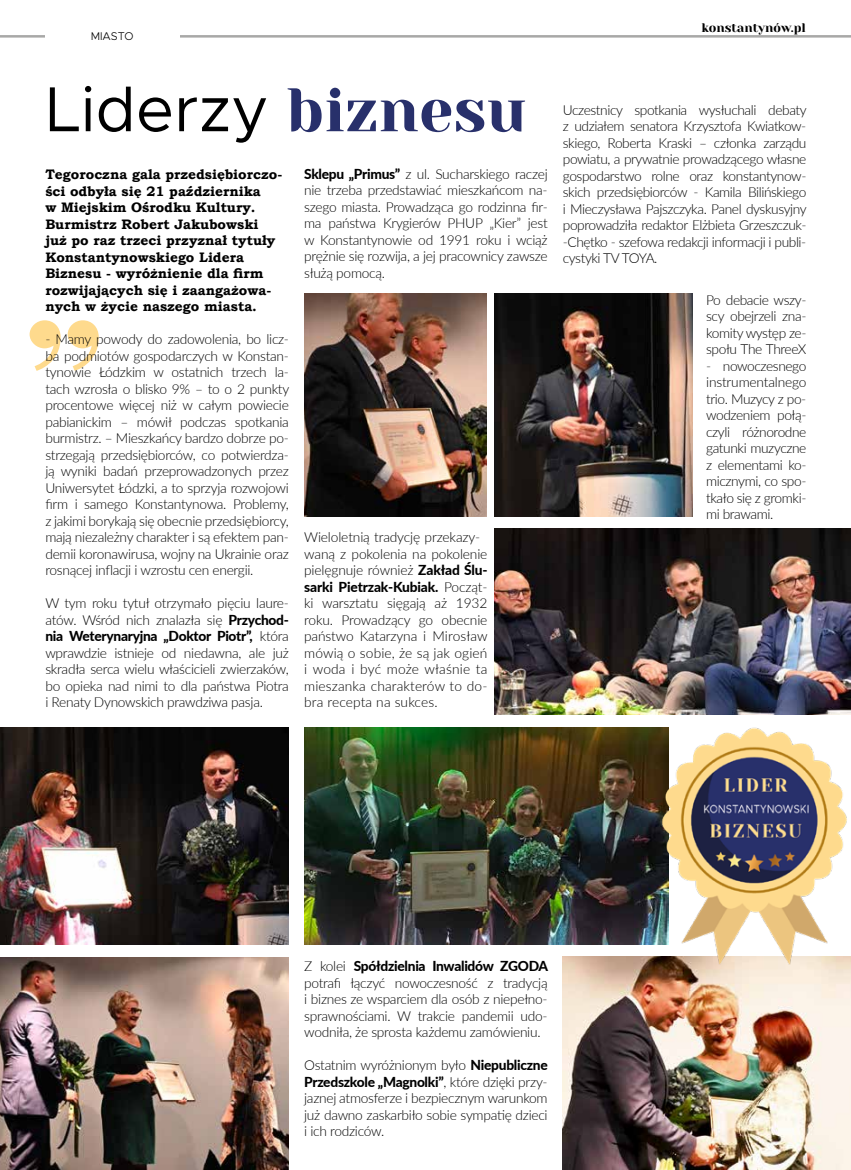
<style>
.page{position:relative;width:851px;height:1170px;background:#fff}
.page>*{position:absolute;margin:0;border:0;box-sizing:border-box;transform-origin:0 0}
.t1{font:63.75px "Metropolis";color:#000}
.t2{font:300 13.75px/16.5px "Lato";letter-spacing:-.02em;color:#000;text-align:justify}
.t3{font:700 13.75px/16.5px "Bookman Old Style";color:#000}
.t4{font:12.5px "Yeseva One";color:#000}
.t5{font:300 11.25px "Metropolis";color:#000}
.s1{font-family:"Yeseva One";font-size:61.25px;color:#28306b}
.s2{font-weight:800}
</style>
<div class="page">
<hr style="left:0;top:35px;width:850px;height:3px;background:#a8a8a7">
<div style="left:45px;top:31px;width:134px;height:11px;background:#fff"></div>
<svg style="left:30px;top:320px;width:69px;height:51px"></svg>
<img style="left:0;top:728px;width:288px;height:216px">
<img style="left:304px;top:293px;width:182px;height:223px">
<img style="left:494px;top:293px;width:198px;height:224px">
<img style="left:494px;top:528px;width:356px;height:186px">
<img style="left:304px;top:728px;width:324px;height:216px">
<img style="left:0;top:957px;width:288px;height:212px">
<img style="left:562px;top:956px;width:288px;height:213px">
<img style="left:628px;top:727px;width:222px;height:244px">
<p class="t5" style="left:91px;top:29px;width:44px">MIASTO</p>
<p class="t4" style="left:701px;top:20px;width:106px">konstantynów.pl</p>
<h1 class="t1" style="left:46px;top:70px;width:482px">Liderzy <span class="s1">biznesu</span></h1>
<p class="t3" style="left:45px;top:166px;width:238px">Tegoroczna gala przedsiębiorczo&shy;ści odbyła się 21 października<br>w Miejskim Ośrodku Kultury.<br>Burmistrz Robert Jakubowski już po raz trzeci przyznał tytuły<br>Konstantynowskiego Lidera<br>Biznesu - wyróżnienie dla firm rozwijających się i zaangażowa&shy;nych w życie naszego miasta.</p>
<p class="t2" style="left:45px;top:330px;width:245px">- Mamy powody do zadowolenia, bo licz&shy;ba podmiotów gospodarczych w Konstan&shy;tynowie Łódzkim w ostatnich trzech la&shy;tach wzrosła o blisko 9% – to o 2 punkty procentowe więcej niż w całym powiecie pabianickim – mówił podczas spotkania burmistrz. – Mieszkańcy bardzo dobrze po&shy;strzegają przedsiębiorców, co potwierdza&shy;ją wyniki badań przeprowadzonych przez Uniwersytet Łódzki, a to sprzyja rozwojowi firm i samego Konstantynowa. Problemy, z jakimi borykają się obecnie przedsiębiorcy, mają niezależny charakter i są efektem pan&shy;demii koronawirusa, wojny na Ukrainie oraz rosnącej inflacji i wzrostu cen energii.</p>
<p class="t2" style="left:45px;top:594px;width:245px">W tym roku tytuł otrzymało pięciu laure&shy;atów. Wśród nich znalazła się <span class="s2">Przychod&shy;nia Weterynaryjna „Doktor Piotr”,</span> która wprawdzie istnieje od niedawna, ale już skradła serca wielu właścicieli zwierzaków, bo opieka nad nimi to dla państwa Piotra i Renaty Dynowskich prawdziwa pasja.</p>
<p class="t2" style="left:304px;top:165px;width:245px"><span class="s2">Sklepu „Primus”</span> z ul. Sucharskiego raczej nie trzeba przedstawiać mieszkańcom na&shy;szego miasta. Prowadząca go rodzinna fir&shy;ma państwa Krygierów PHUP „Kier” jest w Konstantynowie od 1991 roku i wciąż prężnie się rozwija, a jej pracownicy zawsze służą pomocą.</p>
<p class="t2" style="left:304px;top:528px;width:185px;text-align:left">Wieloletnią tradycję przekazy&shy;waną z pokolenia na pokolenie pielęgnuje również <span class="s2">Zakład Ślu&shy;sarki Pietrzak-Kubiak.</span> Począt&shy;ki warsztatu sięgają aż 1932 roku. Prowadzący go obecnie państwo Katarzyna i Mirosław mówią o sobie, że są jak ogień i woda i być może właśnie ta mieszanka charakterów to do&shy;bra recepta na sukces.</p>
<p class="t2" style="left:562px;top:101px;width:245px">Uczestnicy spotkania wysłuchali debaty z udziałem senatora Krzysztofa Kwiatkow&shy;skiego, Roberta Kraski – członka zarządu powiatu, a prywatnie prowadzącego własne gospodarstwo rolne oraz konstantynow&shy;skich przedsiębiorców - Kamila Bilińskiego i Mieczysława Pajszczyka. Panel dyskusyjny poprowadziła redaktor Elżbieta Grzeszczuk--Chętko - szefowa redakcji informacji i publi&shy;cystyki TV TOYA.</p>
<p class="t2" style="left:706px;top:291px;width:102px">Po debacie wszy&shy;scy obejrzeli zna&shy;komity występ ze&shy;społu The ThreeX</p>
<p class="t2" style="left:706px;top:357px;width:102px">- nowoczesnego instrumentalnego trio. Muzycy z po&shy;wodzeniem połą&shy;czyli różnorodne gatunki muzyczne z elementami ko&shy;micznymi, co spo&shy;tkało się z gromki&shy;mi brawami.</p>
<p class="t2" style="left:304px;top:957px;width:245px">Z kolei <span class="s2">Spółdzielnia Inwalidów ZGODA </span>potrafi łączyć nowoczesność z tradycją i biznes ze wsparciem dla osób z niepełno&shy;sprawnościami. W trakcie pandemii udo&shy;wodniła, że sprosta każdemu zamówieniu.</p>
<p class="t2" style="left:304px;top:1056px;width:245px">Ostatnim wyróżnionym było <span class="s2">Niepubliczne Przedszkole „Magnolki”</span>, które dzięki przy&shy;jaznej atmosferze i bezpiecznym warunkom już dawno zaskarbiło sobie sympatię dzieci i ich rodziców.</p>
</div>
